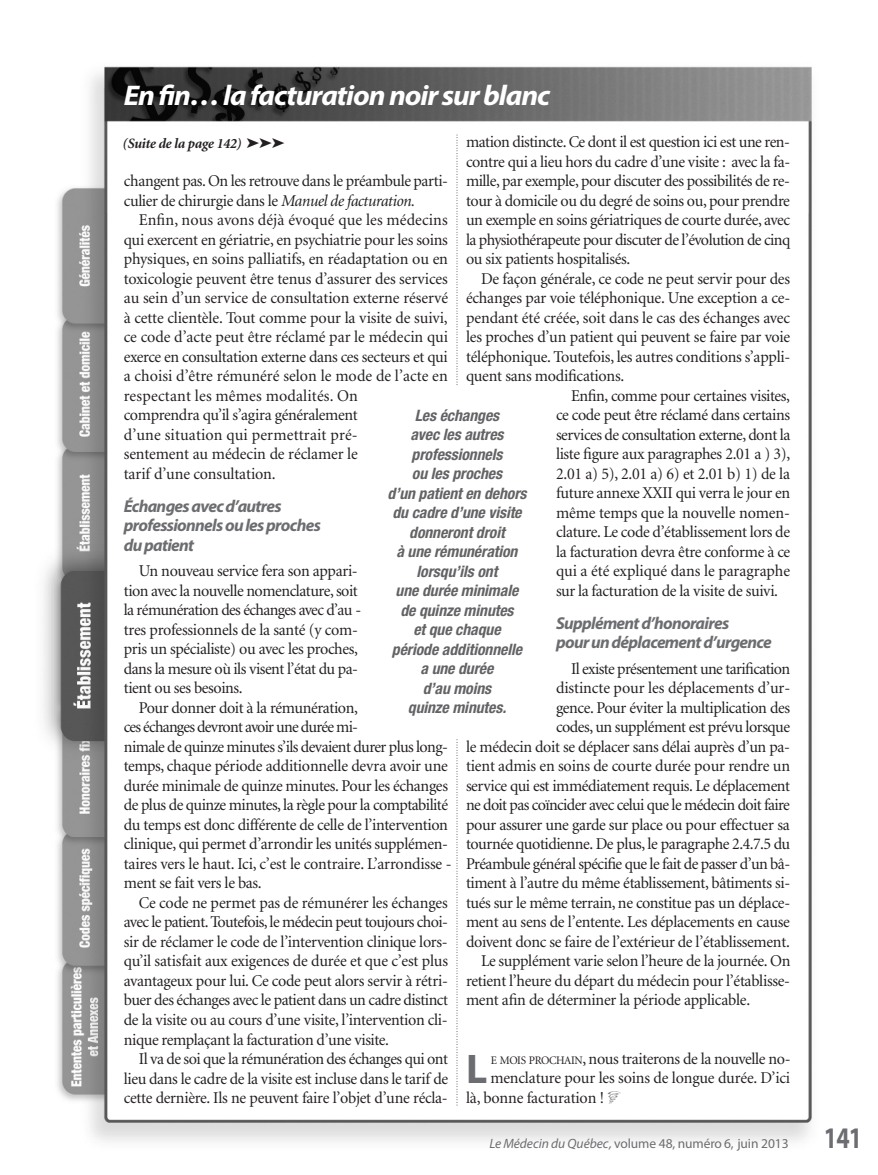
<style>
.page{position:relative;width:878px;height:1175px;background:#fff}
.page>*{position:absolute;margin:0;border:0;box-sizing:border-box;transform-origin:0 0}
.t1{font:700 41.55px "Myriad Pro";color:#6c6d70}
.t2{font:700 30px "Myriad Pro";color:#6c6d70;scale:.8 1}
.t3{font:italic 700 28.5px "Myriad Pro";letter-spacing:-.035em;color:#fff;scale:1.05 1}
.t4{font:italic 700 17.25px/19.5px "Myriad Pro";letter-spacing:-.04em;color:#6c6d70}
.t5{font:16.5px/19.5px "Minion";letter-spacing:-.02em;color:#231f20}
.t6{font:16.5px "Minion";letter-spacing:-.04em;color:#231f20}
.t7{font:16.5px "Minion";color:#231f20}
.t8{font:italic 700 condensed 15.75px/19.5px "Helvetica Neue";letter-spacing:-.005em;color:#636366;text-align:center}
.t9{font:italic 700 14.25px "Minion";letter-spacing:-.02em;color:#231f20}
.t10{font:13.5px "Myriad Pro";letter-spacing:-.005em;color:#6c6d70}
.s1{font-style:italic}
.s2{font-size:11.55px}
</style>
<div class="page">
<img style="left:43px;top:66px;width:769px;height:1076px">
<svg style="left:456px;top:135px;width:1px;height:251px"></svg>
<svg style="left:456px;top:740px;width:1px;height:367px"></svg>
<div style="left:376px;top:398px;width:162px;height:330px;background:#fff"></div>
<div style="left:122px;top:135px;width:320px;height:18px;background:#fff"></div>
<svg style="left:608px;top:1091px;width:12px;height:13px"></svg>
<h3 class="t3" style="left:124px;top:84px;width:407px">En fin… la facturation noir sur blanc</h3>
<p class="t5" style="left:466px;top:133px;width:326px;text-align:justify">mation distincte. Ce dont il est question ici est une ren&shy;contre qui a lieu hors du cadre d’une visite : avec la fa&shy;mille, par exemple, pour discuter des possibilités de re&shy;tour à domicile ou du degré de soins ou, pour prendre un exemple en soins gériatriques de courte durée, avec la physiothérapeute pour discuter de l’évolution de cinq ou six patients hospitalisés.</p>
<p class="t5" style="left:481px;top:270px;width:310px">De façon générale, ce code ne peut servir pour des</p>
<p class="t5" style="left:466px;top:289px;width:326px">échanges par voie téléphonique. Une exception a ce-</p>
<p class="t5" style="left:466px;top:309px;width:326px">pendant été créée, soit dans le cas des échanges avec</p>
<p class="t5" style="left:466px;top:328px;width:326px">les proches d’un patient qui peuvent se faire par voie</p>
<p class="t5" style="left:466px;top:348px;width:326px">téléphonique. Toutefois, les autres conditions s’appli-</p>
<p class="t5" style="left:466px;top:367px;width:160px">quent sans modifications.</p>
<p class="t5" style="left:571px;top:387px;width:220px">Enfin, comme pour certaines visites,</p>
<p class="t5" style="left:556px;top:406px;width:235px">ce code peut être réclamé dans certains</p>
<p class="t5" style="left:556px;top:426px;width:236px">services de consultation externe, dont la</p>
<p class="t5" style="left:556px;top:445px;width:236px">liste figure aux paragraphes 2.01 a ) 3),</p>
<p class="t5" style="left:556px;top:465px;width:235px">2.01 a) 5), 2.01 a) 6) et 2.01 b) 1) de la</p>
<p class="t5" style="left:556px;top:484px;width:236px">future annexe XXII qui verra le jour en</p>
<p class="t5" style="left:556px;top:504px;width:235px">même temps que la nouvelle nomen-</p>
<p class="t5" style="left:556px;top:523px;width:235px">clature. Le code d’établissement lors de</p>
<p class="t5" style="left:556px;top:543px;width:236px">la facturation devra être conforme à ce</p>
<p class="t7" style="left:556px;top:564px;width:235px">qui a été expliqué dans le paragraphe</p>
<p class="t5" style="left:556px;top:582px;width:223px">sur la facturation de la visite de suivi.</p>
<p class="t4" style="left:556px;top:614px;width:217px">Supplément d’honoraires<br>pour un déplacement d’urgence</p>
<p class="t6" style="left:571px;top:662px;width:220px">Il existe présentement une tarification</p>
<p class="t5" style="left:556px;top:679px;width:236px">distincte pour les déplacements d’ur-</p>
<p class="t5" style="left:556px;top:699px;width:235px">gence. Pour éviter la multiplication des</p>
<p class="t5" style="left:556px;top:718px;width:236px">codes, un supplément est prévu lorsque</p>
<p class="t5" style="left:466px;top:738px;width:325px">le médecin doit se déplacer sans délai auprès d’un pa-</p>
<p class="t5" style="left:466px;top:757px;width:325px">tient admis en soins de courte durée pour rendre un</p>
<p class="t5" style="left:466px;top:777px;width:326px">service qui est immédiatement requis. Le déplacement</p>
<p class="t6" style="left:466px;top:798px;width:325px">ne doit pas coïncider avec celui que le médecin doit faire</p>
<p class="t5" style="left:466px;top:816px;width:325px">pour assurer une garde sur place ou pour effectuer sa</p>
<p class="t5" style="left:466px;top:835px;width:325px">tournée quotidienne. De plus, le paragraphe 2.4.7.5 du</p>
<p class="t5" style="left:466px;top:855px;width:326px">Préambule général spécifie que le fait de passer d’un bâ-</p>
<p class="t5" style="left:466px;top:874px;width:326px">timent à l’autre du même établissement, bâtiments si-</p>
<p class="t5" style="left:466px;top:894px;width:325px">tués sur le même terrain, ne constitue pas un déplace-</p>
<p class="t5" style="left:466px;top:913px;width:325px">ment au sens de l’entente. Les déplacements en cause</p>
<p class="t5" style="left:466px;top:933px;width:325px">doivent donc se faire de l’extérieur de l’établissement.</p>
<p class="t5" style="left:481px;top:952px;width:311px">Le supplément varie selon l’heure de la journée. On</p>
<p class="t5" style="left:466px;top:972px;width:325px">retient l’heure du départ du médecin pour l’établisse-</p>
<p class="t5" style="left:466px;top:991px;width:286px">ment afin de déterminer la période applicable.</p>
<p class="t9" style="left:122px;top:138px;width:164px">(Suite de la page 142) ➤➤➤</p>
<p class="t5" style="left:124px;top:172px;width:326px">changent pas. On les retrouve dans le préambule parti&shy;culier de chirurgie dans le <span class="s1">Manuel de facturation.</span></p>
<p class="t5" style="left:124px;top:211px;width:326px;text-indent:15px">Enfin, nous avons déjà évoqué que les médecins qui exercent en gériatrie, en psychiatrie pour les soins physiques, en soins palliatifs, en réadaptation ou en toxicologie peuvent être tenus d’assurer des services au sein d’un service de consultation externe réservé à cette clientèle. Tout comme pour la visite de suivi, ce code d’acte peut être réclamé par le médecin qui exerce en consultation externe dans ces secteurs et qui a choisi d’être rémunéré selon le mode de l’acte en respectant les mêmes modalités. On<br>comprendra qu’il s’agira généralement<br>d’une situation qui permettrait pré-<br>sentement au médecin de réclamer le<br>tarif d’une consultation.</p>
<p class="t4" style="left:124px;top:497px;width:198px">Échanges avec d’autres professionnels ou les proches du patient</p>
<p class="t5" style="left:124px;top:562px;width:239px;text-indent:15px">Un nouveau service fera son appari&shy;tion avec la nouvelle nomenclature, soit la rémunération des échanges avec d’au - tres professionnels de la santé (y com&shy;pris un spécialiste) ou avec les pro ches, dans la mesure où ils visent l’état du pa&shy;tient ou ses besoins.</p>
<p class="t5" style="left:124px;top:699px;width:329px;text-indent:15px">Pour donner doit à la rémunération,<br>ces échanges devront avoir une durée mi-<br>nimale de quinze minutes s’ils devaient durer plus long&shy;temps, chaque période additionnelle devra avoir une durée minimale de quinze minutes. Pour les échanges de plus de quinze minutes, la règle pour la comptabilité du temps est donc différente de celle de l’intervention clinique, qui permet d’arrondir les unités supplémen&shy;taires vers le haut. Ici, c’est le contraire. L’arron dis se - ment se fait vers le bas.</p>
<p class="t5" style="left:124px;top:894px;width:326px;text-align:justify;text-indent:15px">Ce code ne permet pas de rémunérer les échanges avec le patient. Toutefois, le médecin peut toujours choi&shy;sir de réclamer le code de l’intervention clinique lors&shy;qu’il satisfait aux exigences de durée et que c’est plus avantageux pour lui. Ce code peut alors servir à rétri&shy;buer des échanges avec le patient dans un cadre distinct de la visite ou au cours d’une visite, l’intervention cli&shy;nique remplaçant la facturation d’une visite.</p>
<p class="t5" style="left:124px;top:1050px;width:326px;text-align:justify;text-indent:15px">Il va de soi que la rémunération des échanges qui ont lieu dans le cadre de la visite est incluse dans le tarif de cette dernière. Ils ne peuvent faire l’objet d’une récla-</p>
<p class="t8" style="left:387px;top:407px;width:140px">Les échanges<br>avec les autres professionnels<br>ou les proches<br>d’un patient en dehors du cadre d’une visite donneront droit<br>à une rémunération lorsqu’ils ont<br>une durée minimale de quinze minutes<br>et que chaque<br>période additionnelle a une durée<br>d’au moins<br>quinze minutes.</p>
<h1 class="t1" style="left:466px;top:1053px;width:23px">L</h1>
<p class="t5" style="left:490px;top:1050px;width:301px"><span class="s2">E MOIS PROCHAIN</span>, nous traiterons de la nouvelle no-</p>
<p class="t5" style="left:490px;top:1069px;width:301px">menclature pour les soins de longue durée. D’ici</p>
<p class="t5" style="left:466px;top:1089px;width:139px">là, bonne facturation !</p>
<p class="t10" style="left:489px;top:1138px;width:301px"><span class="s1">Le Médecin du Québec,</span> volume 48, numéro 6, juin 2013</p>
<h2 class="t2" style="left:823px;top:1126px;width:49px">141</h2>
</div>
